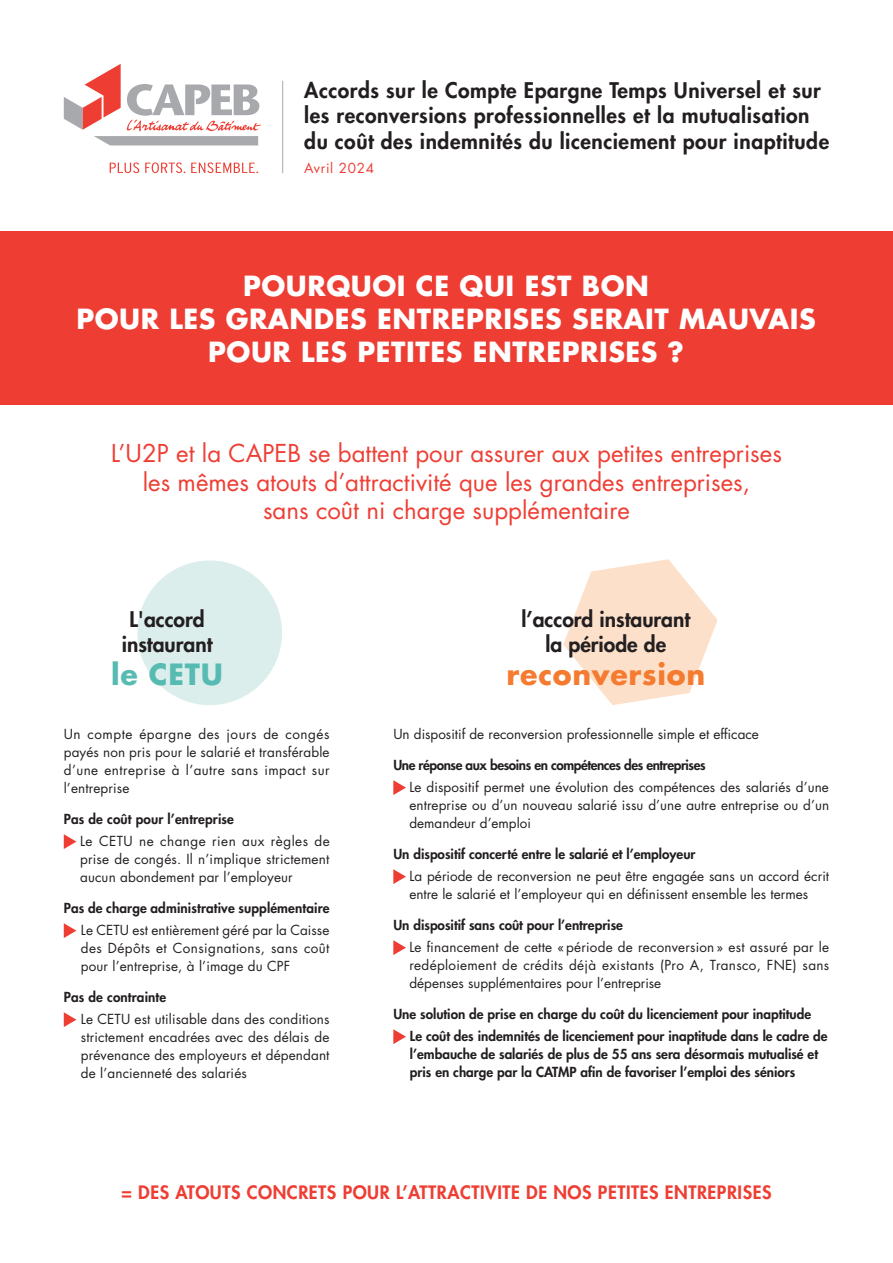
<style>
.page{position:relative;width:893px;height:1263px;background:#fff}
.page>*{position:absolute;margin:0;border:0;box-sizing:border-box;transform-origin:0 0}
.t1{font:700 28.5px "Futura Std";letter-spacing:.025em;color:#f47b2f}
.t2{font:700 28.5px "Futura Std";letter-spacing:.025em;color:#57bbb2}
.t3{font:700 27px "Futura Std";letter-spacing:.02em;color:#fff}
.t4{font:24px "Futura Std";color:#ee3e34}
.t5{font:800 21px/25.2px "Futura Std";letter-spacing:.025em;color:#231f20}
.t6{font:800 21px/25.5px "Futura Std";color:#231f20;text-align:center}
.t7{font:800 18px "Futura Std";letter-spacing:.03em;color:#ee3e34}
.t8{font:13.5px/18px "Futura Std";letter-spacing:.005em;color:#231f20;text-align:justify}
.t9{font:800 13.5px/18px "Futura Std";color:#231f20}
.t10{font:800 13.5px "Futura Std";letter-spacing:-.03em;color:#231f20}
.t11{font:13.5px "Futura Std";letter-spacing:.05em;color:#ee3e34}
</style>
<div class="page">
<hr style="left:282px;top:81px;width:1px;height:92px;background:#a8a9ad">
<svg style="left:64px;top:64px;width:197px;height:81px"></svg>
<svg style="left:110px;top:162px;width:29px;height:11px"></svg>
<svg style="left:145px;top:162px;width:40px;height:11px"></svg>
<svg style="left:191px;top:162px;width:67px;height:11px"></svg>
<div style="left:0;top:231px;width:893px;height:174px;background:#ee3e34"></div>
<div style="left:137px;top:560px;width:145px;height:145px;background:#dbeeec;border-radius:50%"></div>
<svg style="left:563px;top:559px;width:155px;height:146px"></svg>
<svg style="left:64px;top:834px;width:12px;height:15px"></svg>
<svg style="left:64px;top:923px;width:12px;height:15px"></svg>
<svg style="left:64px;top:1012px;width:12px;height:15px"></svg>
<svg style="left:393px;top:780px;width:13px;height:15px"></svg>
<svg style="left:393px;top:869px;width:13px;height:15px"></svg>
<svg style="left:393px;top:940px;width:13px;height:15px"></svg>
<svg style="left:393px;top:1029px;width:13px;height:15px"></svg>
<p class="t5" style="left:304px;top:78px;width:526px">Accords sur le Compte Epargne Temps Universel et sur les reconversions professionnelles et la mutualisation du coût des indemnités du licenciement pour inaptitude</p>
<p class="t11" style="left:304px;top:160px;width:71px">Avril 2024</p>
<p class="t3" style="left:243px;top:268px;width:407px">POURQUOI CE QUI EST BON</p>
<p class="t3" style="left:76px;top:301px;width:741px">POUR LES GRANDES ENTREPRISES SERAIT MAUVAIS</p>
<p class="t3" style="left:208px;top:334px;width:477px">POUR LES PETITES ENTREPRISES ?</p>
<p class="t4" style="left:111px;top:438px;width:672px">L’U2P et la CAPEB se battent pour assurer aux petites entreprises</p>
<p class="t4" style="left:143px;top:466px;width:609px">les mêmes atouts d’attractivité que les grandes entreprises,</p>
<p class="t4" style="left:263px;top:495px;width:368px">sans coût ni charge supplémentaire</p>
<p class="t5" style="left:129px;top:606px;width:77px">L'accord</p>
<p class="t6" style="left:122px;top:632px;width:92px">instaurant</p>
<p class="t2" style="left:111px;top:656px;width:113px">le CETU</p>
<p class="t8" style="left:64px;top:725px;width:267px">Un compte épargne des jours de congés payés non pris pour le salarié et transférable d’une entreprise à l’autre sans impact sur l’entreprise</p>
<p class="t9" style="left:64px;top:810px;width:172px">Pas de coût pour l’entreprise</p>
<p class="t8" style="left:80px;top:832px;width:251px">Le CETU ne change rien aux règles de prise de congés. Il n’implique strictement aucun abondement par l’employeur</p>
<p class="t9" style="left:64px;top:899px;width:267px">Pas de charge administrative supplémentaire</p>
<p class="t8" style="left:81px;top:921px;width:250px">Le CETU est entièrement géré par la Caisse des Dépôts et Consignations, sans coût pour l’entreprise, à l’image du CPF</p>
<p class="t9" style="left:64px;top:988px;width:104px">Pas de contrainte</p>
<p class="t8" style="left:81px;top:1010px;width:250px">Le CETU est utilisable dans des conditions strictement encadrées avec des délais de prévenance des employeurs et dépendant de l’ancienneté des salariés</p>
<p class="t6" style="left:522px;top:606px;width:170px">l’accord instaurant la période de</p>
<p class="t1" style="left:507px;top:656px;width:200px">reconversion</p>
<p class="t8" style="left:393px;top:725px;width:367px">Un dispositif de reconversion professionnelle simple et efficace</p>
<p class="t10" style="left:393px;top:756px;width:314px">Une réponse aux besoins en compétences des entreprises</p>
<p class="t8" style="left:409px;top:778px;width:421px">Le dispositif permet une évolution des compétences des salariés d’une entreprise ou d’un nouveau salarié issu d’une autre entreprise ou d’un demandeur d’emploi</p>
<p class="t9" style="left:393px;top:845px;width:304px">Un dispositif concerté entre le salarié et l’employeur</p>
<p class="t8" style="left:409px;top:867px;width:421px">La période de reconversion ne peut être engagée sans un accord écrit entre le salarié et l’employeur qui en définissent ensemble les termes</p>
<p class="t9" style="left:393px;top:916px;width:231px">Un dispositif sans coût pour l’entreprise</p>
<p class="t8" style="left:409px;top:938px;width:421px">Le financement de cette « période de reconversion » est assuré par le redéploiement de crédits déjà existants (Pro A, Transco, FNE) sans dépenses supplémentaires pour l’entreprise</p>
<p class="t9" style="left:393px;top:1005px;width:419px">Une solution de prise en charge du coût du licenciement pour inaptitude</p>
<p class="t9" style="left:410px;top:1027px;width:419px">Le coût des indemnités de licenciement pour inaptitude dans le cadre de l’embauche de salariés de plus de 55 ans sera désormais mutualisé et pris en charge par la CATMP afin de favoriser l’emploi des séniors</p>
<p class="t7" style="left:121px;top:1181px;width:651px">= DES ATOUTS CONCRETS POUR L’ATTRACTIVITE DE NOS PETITES ENTREPRISES</p>
</div>
